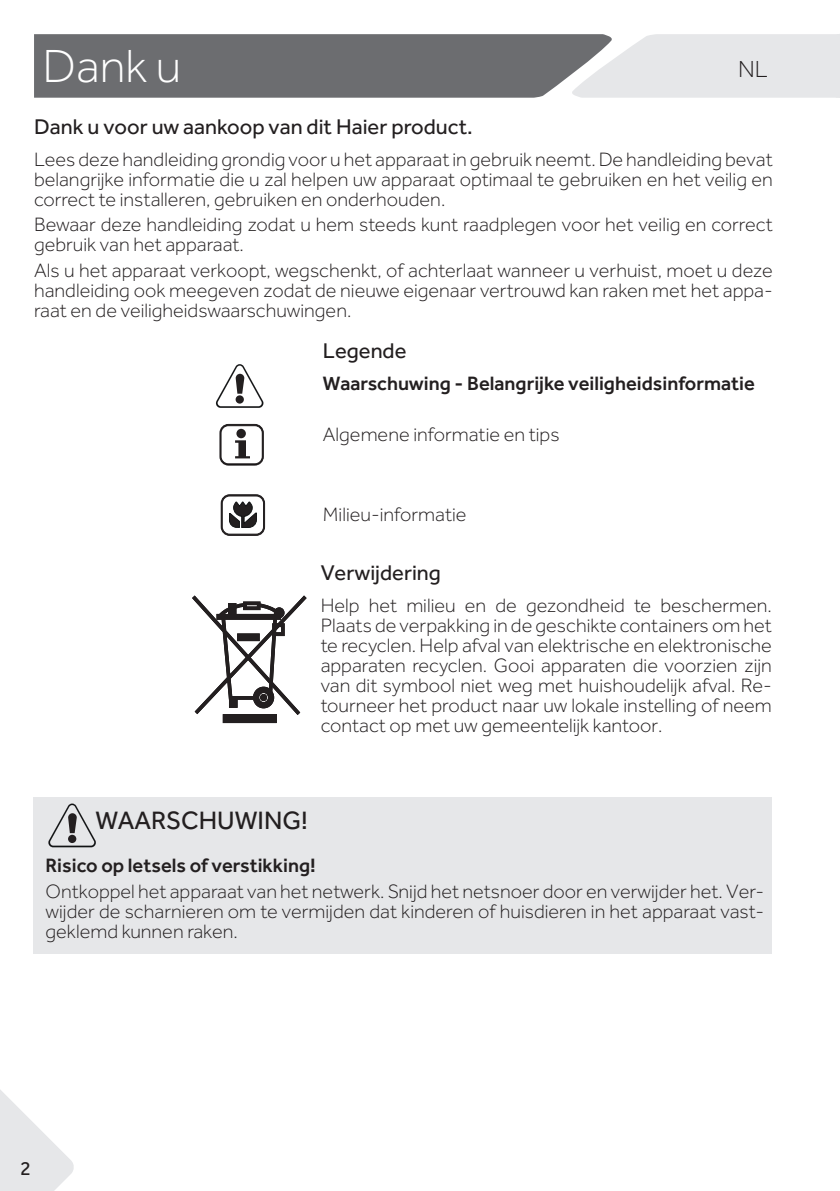
<style>
.page{position:relative;width:840px;height:1191px;background:#fff}
.page>*{position:absolute;margin:0;border:0;box-sizing:border-box;transform-origin:0 0}
.t1{font:300 48px "Effra";color:#fff}
.t2{font:26px "Effra";color:#231f20}
.t3{font:300 24px "Effra";color:#231f20}
.t4{font:22px "Effra";color:#231f20}
.t5{font:300 20px/20px "Effra";color:#231f20;text-align:justify}
.t6{font:500 20px "Effra";color:#231f20}
.t7{font:20px "Effra";color:#231f20}
</style>
<div class="page">
<svg style="left:34px;top:34px;width:805px;height:64px"></svg>
<svg style="left:0;top:1090px;width:74px;height:101px"></svg>
<svg style="left:216px;top:364px;width:47px;height:44px"></svg>
<div style="left:235px;top:395px;width:9px;height:8px;background:#231f20;border-radius:50%"></div>
<svg style="left:220px;top:424px;width:43px;height:41px"></svg>
<div style="left:236px;top:429px;width:10px;height:9px;background:#231f20;border-radius:50%"></div>
<svg style="left:221px;top:494px;width:43px;height:41px"></svg>
<div style="left:223px;top:714px;width:53px;height:8px;background:#231f20"></div>
<div style="left:222px;top:714px;width:54px;height:9px;border:1px solid #231f20"></div>
<svg style="left:192px;top:595px;width:115px;height:120px"></svg>
<div style="left:34px;top:797px;width:737px;height:156px;background:#e6e7e9"></div>
<svg style="left:48px;top:803px;width:48px;height:44px"></svg>
<div style="left:68px;top:834px;width:8px;height:9px;background:#231f20;border-radius:50%"></div>
<h1 class="t1" style="left:43px;top:39px;width:140px">Dank u</h1>
<p class="t3" style="left:737px;top:55px;width:31px">NL</p>
<p class="t4" style="left:34px;top:114px;width:440px">Dank u voor uw aankoop van dit Haier product.</p>
<p class="t5" style="left:34px;top:149px;width:740px">Lees deze handleiding grondig voor u het apparaat in gebruik neemt. De handleiding bevat belangrijke informatie die u zal helpen uw apparaat optimaal te gebruiken en het veilig en correct te installeren, gebruiken en onderhouden.</p>
<p class="t5" style="left:34px;top:214px;width:739px">Bewaar deze handleiding zodat u hem steeds kunt raadplegen voor het veilig en correct gebruik van het apparaat.</p>
<p class="t5" style="left:34px;top:260px;width:739px">Als u het apparaat verkoopt, wegschenkt, of achterlaat wanneer u verhuist, moet u deze handleiding ook meegeven zodat de nieuwe eigenaar vertrouwd kan raken met het appa&shy;raat en de veiligheidswaarschuwingen.</p>
<p class="t4" style="left:323px;top:338px;width:85px">Legende</p>
<p class="t6" style="left:323px;top:371px;width:433px">Waarschuwing - Belangrijke veiligheidsinformatie</p>
<p class="t5" style="left:323px;top:424px;width:238px">Algemene informatie en tips</p>
<p class="t5" style="left:323px;top:504px;width:145px">Milieu-informatie</p>
<p class="t4" style="left:320px;top:560px;width:122px">Verwijdering</p>
<p class="t5" style="left:320px;top:595px;width:452px">Help het milieu en de gezondheid te beschermen.<br>Plaats de verpakking in de geschikte containers om het te recyclen. Help afval van elektrische en elektronische apparaten recyclen. Gooi apparaten die voorzien zijn van dit symbool niet weg met huishoudelijk afval. Re&shy;tourneer het product naar uw lokale instelling of neem contact op met uw gemeentelijk kantoor.</p>
<h2 class="t2" style="left:96px;top:805px;width:214px">WAARSCHUWING!</h2>
<p class="t6" style="left:46px;top:853px;width:271px">Risico op letsels of verstikking!</p>
<p class="t5" style="left:46px;top:880px;width:719px">Ontkoppel het apparaat van het netwerk. Snijd het netsnoer door en verwijder het. Ver&shy;wijder de scharnieren om te vermijden dat kinderen of huisdieren in het apparaat vast&shy;geklemd kunnen raken.</p>
<p class="t7" style="left:20px;top:1156px;width:12px">2</p>
</div>
